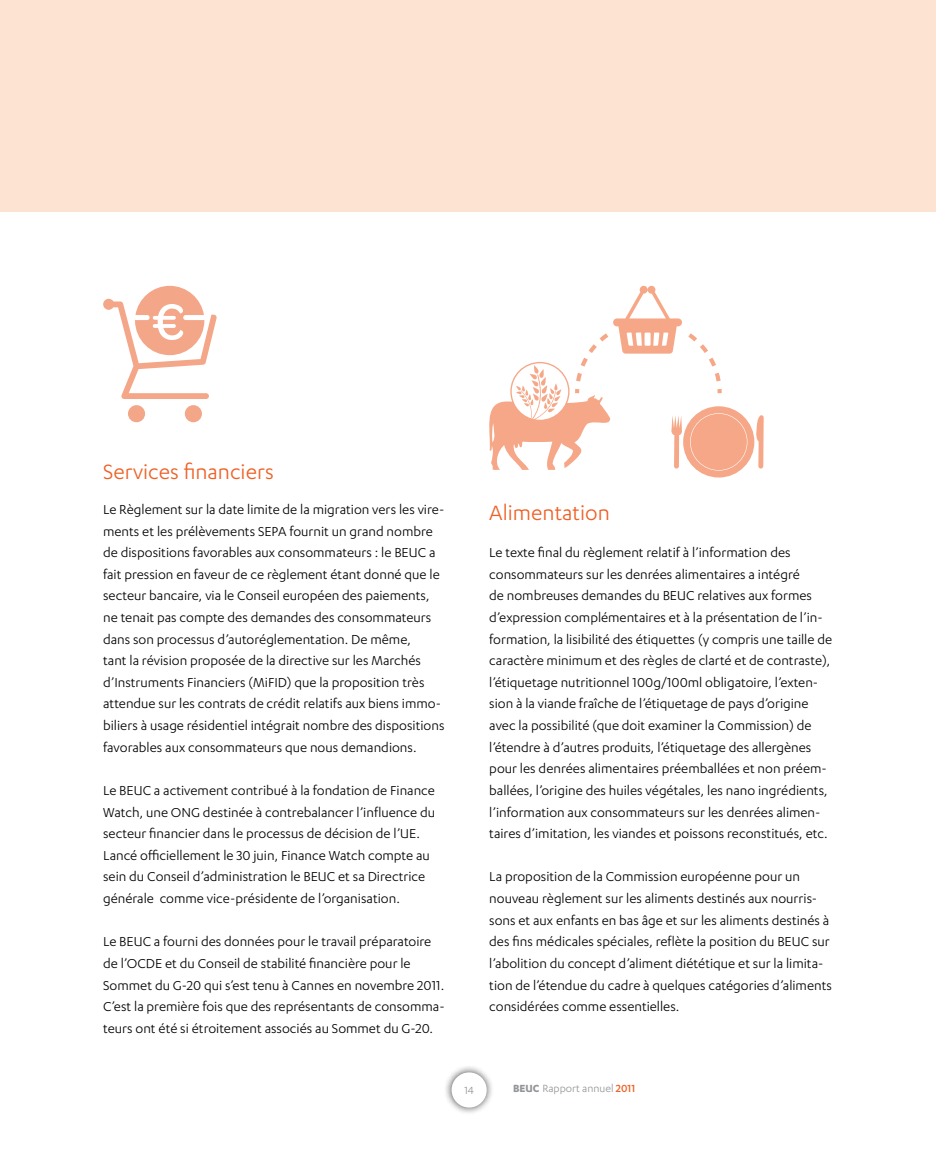
<style>
.page{position:relative;width:936px;height:1149px;background:#fff}
.page>*{position:absolute;margin:0;border:0;box-sizing:border-box;transform-origin:0 0}
.t1{font:24px "Karbon";color:#ee6025}
.t2{font:15px/21.6px "Karbon";color:#000}
.t3{font:12px "Karbon";color:#939598}
.s1{font-weight:700}
.s2{font-weight:500;color:#ee6025}
</style>
<div class="page">
<div style="left:0;top:0;width:935px;height:212px;background:#fde3d2"></div>
<svg style="left:103px;top:286px;width:114px;height:113px"></svg>
<div style="left:128px;top:405px;width:17px;height:17px;background:#f4a688;border-radius:50%"></div>
<div style="left:185px;top:405px;width:17px;height:17px;background:#f4a688;border-radius:50%"></div>
<svg style="left:489px;top:286px;width:274px;height:191px"></svg>
<div style="left:690px;top:413px;width:56px;height:57px;background:#f5a787;border-radius:50%"></div>
<div style="left:444px;top:1064px;width:50px;height:51px;background:#000;opacity:.75"></div>
<div style="left:451px;top:1071px;width:35px;height:36px;background:#fff;border-radius:50%"></div>
<h1 class="t1" style="left:103px;top:458px;width:172px">Services financiers</h1>
<p class="t2" style="left:103px;top:498px;width:343px">Le Règlement sur la date limite de la migration vers les vire&shy;ments et les prélèvements SEPA fournit un grand nombre de dispositions favorables aux consommateurs : le BEUC a fait pression en faveur de ce règlement étant donné que le secteur bancaire, via le Conseil européen des paiements, ne tenait pas compte des demandes des consommateurs dans son processus d’autoréglementation. De même,<br>tant la révision proposée de la directive sur les Marchés d’Instruments Financiers (MiFID) que la proposition très attendue sur les contrats de crédit relatifs aux biens immo&shy;biliers à usage résidentiel intégrait nombre des dispositions favorables aux consommateurs que nous demandions.</p>
<p class="t2" style="left:103px;top:779px;width:333px">Le BEUC a activement contribué à la fondation de Finance Watch, une ONG destinée à contrebalancer l’influence du secteur financier dans le processus de décision de l’UE.<br>Lancé officiellement le 30 juin, Finance Watch compte au sein du Conseil d’administration le BEUC et sa Directrice générale comme vice-présidente de l’organisation.</p>
<p class="t2" style="left:103px;top:930px;width:343px">Le BEUC a fourni des données pour le travail préparatoire de l’OCDE et du Conseil de stabilité financière pour le Sommet du G-20 qui s’est tenu à Cannes en novembre 2011.<br>C’est la première fois que des représentants de consomma&shy;teurs ont été si étroitement associés au Sommet du G-20.</p>
<h1 class="t1" style="left:489px;top:500px;width:122px">Alimentation</h1>
<p class="t2" style="left:489px;top:541px;width:344px">Le texte final du règlement relatif à l’information des consommateurs sur les denrées alimentaires a intégré<br>de nombreuses demandes du BEUC relatives aux formes d’expression complémentaires et à la présentation de l’in&shy;formation, la lisibilité des étiquettes (y compris une taille de caractère minimum et des règles de clarté et de contraste), l’étiquetage nutritionnel 100g/100ml obligatoire, l’exten&shy;sion à la viande fraîche de l’étiquetage de pays d’origine avec la possibilité (que doit examiner la Commission) de l’étendre à d’autres produits, l’étiquetage des allergènes pour les denrées alimentaires préemballées et non préem&shy;ballées, l’origine des huiles végétales, les nano ingrédients, l’information aux consommateurs sur les denrées alimen&shy;taires d’imitation, les viandes et poissons reconstitués, etc.</p>
<p class="t2" style="left:489px;top:865px;width:344px">La proposition de la Commission européenne pour un nouveau règlement sur les aliments destinés aux nourris&shy;sons et aux enfants en bas âge et sur les aliments destinés à des fins médicales spéciales, reflète la position du BEUC sur l’abolition du concept d’aliment diététique et sur la limita&shy;tion de l’étendue du cadre à quelques catégories d’aliments considérées comme essentielles.</p>
<p class="t3" style="left:464px;top:1083px;width:11px">14</p>
<p class="t3" style="left:513px;top:1080px;width:124px"><span class="s1">BEUC</span> Rapport annuel <span class="s2">2011</span></p>
</div>
